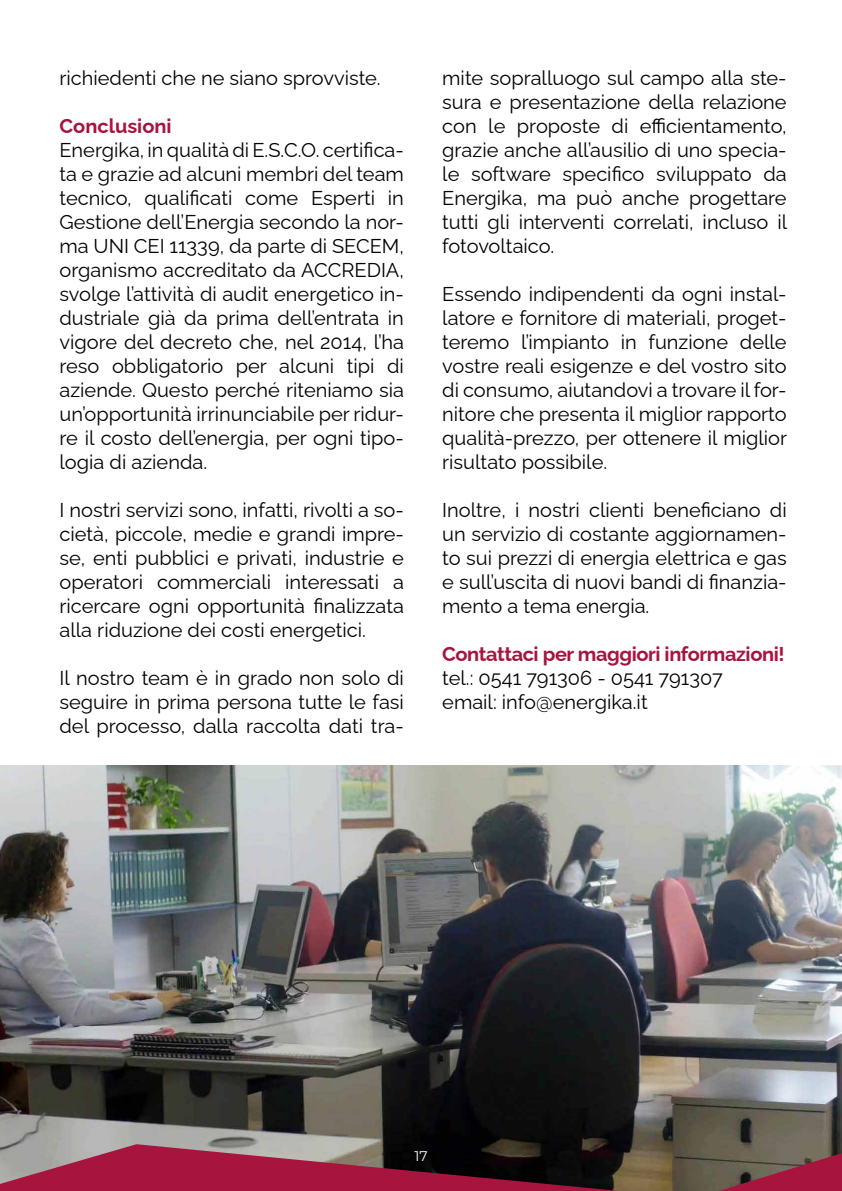
<style>
.page{position:relative;width:842px;height:1191px;background:#fff}
.page>*{position:absolute;margin:0;border:0;box-sizing:border-box;transform-origin:0 0}
.t1{font:20px/24px "Raleway";color:#000;text-align:justify}
.t2{font:700 20px "Raleway";letter-spacing:-.02em;color:#a7143e}
.t3{font:700 20px "Raleway";color:#a7143e}
.t4{font:14px "Montserrat";color:#fff}
</style>
<div class="page">
<img style="left:0;top:765px;width:842px;height:379px">
<svg style="left:0;top:1144px;width:842px;height:47px;background:#793643"></svg>
<p class="t1" style="left:60px;top:63px;width:323px">richiedenti che ne siano sprovviste.</p>
<p class="t3" style="left:60px;top:109px;width:114px">Conclusioni</p>
<p class="t1" style="left:60px;top:135px;width:346px">Energika, in qualità di E.S.C.O. certifica&shy;ta e grazie ad alcuni membri del team tecnico, qualificati come Esperti in Gestione dell’Energia secondo la nor&shy;ma UNI CEI 11339, da parte di SECEM, organismo accreditato da ACCREDIA, svolge l’attività di audit energetico in&shy;dustriale già da prima dell’entrata in vigore del decreto che, nel 2014, l’ha reso obbligatorio per alcuni tipi di aziende. Questo perché riteniamo sia un’opportunità irrinunciabile per ridur&shy;re il costo dell’energia, per ogni tipo&shy;logia di azienda.</p>
<p class="t1" style="left:60px;top:495px;width:346px">I nostri servizi sono, infatti, rivolti a so&shy;cietà, piccole, medie e grandi impre&shy;se, enti pubblici e privati, industrie e operatori commerciali interessati a ricercare ogni opportunità finalizzata alla riduzione dei costi energetici.</p>
<p class="t1" style="left:60px;top:663px;width:346px">Il nostro team è in grado non solo di seguire in prima persona tutte le fasi del processo, dalla raccolta dati tra-</p>
<p class="t1" style="left:442px;top:63px;width:347px">mite sopralluogo sul campo alla ste&shy;sura e presentazione della relazione con le proposte di efficientamento, grazie anche all’ausilio di uno specia&shy;le software specifico sviluppato da Energika, ma può anche progettare tutti gli interventi correlati, incluso il fotovoltaico.</p>
<p class="t1" style="left:442px;top:279px;width:346px">Essendo indipendenti da ogni instal&shy;latore e fornitore di materiali, proget&shy;teremo l’impianto in funzione delle vostre reali esigenze e del vostro sito di consumo, aiutandovi a trovare il for&shy;nitore che presenta il miglior rapporto qualità-prezzo, per ottenere il miglior risultato possibile.</p>
<p class="t1" style="left:442px;top:495px;width:346px">Inoltre, i nostri clienti beneficiano di un servizio di costante aggiornamen&shy;to sui prezzi di energia elettrica e gas e sull’uscita di nuovi bandi di finanzia&shy;mento a tema energia.</p>
<p class="t2" style="left:442px;top:637px;width:344px">Contattaci per maggiori informazioni!</p>
<p class="t1" style="left:442px;top:663px;width:282px">tel.: 0541 791306 - 0541 791307 email: info@energika.it</p>
<p class="t4" style="left:414px;top:1146px;width:15px">17</p>
</div>
